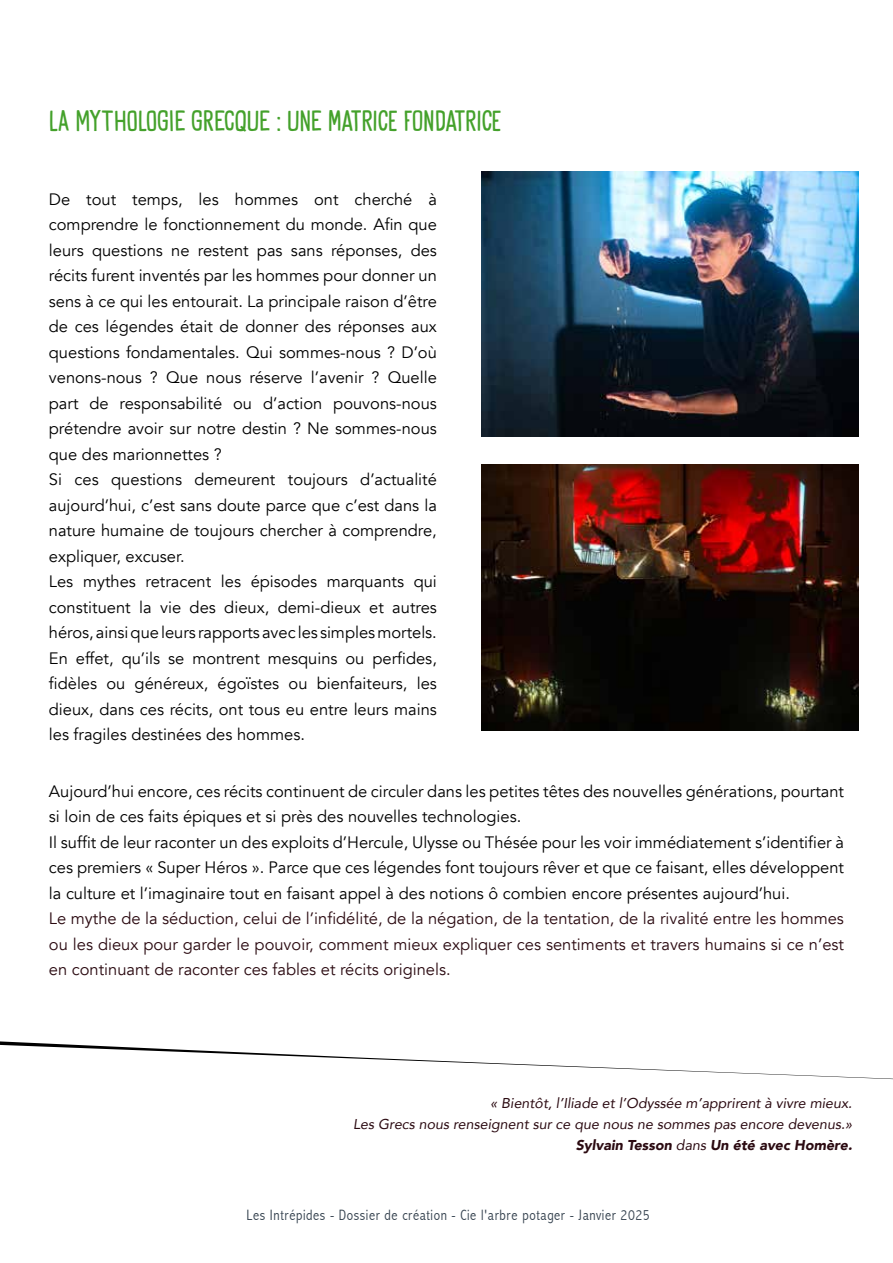
<style>
.page{position:relative;width:893px;height:1263px;background:#fff}
.page>*{position:absolute;margin:0;border:0;box-sizing:border-box;transform-origin:0 0}
.t1{font:30px "Goodie Bag DEMO";color:#44a12b}
.t2{font:16.5px/25.5px "Avenir";color:#000}
.t3{font:16.5px/25.5px "Avenir";color:#2b0a11;text-align:justify}
.t4{font:300 condensed 15px "Abadi";letter-spacing:.04em;color:#35424f}
.t5{font:italic 14.25px/21px "Avenir";color:#2b0a11;text-align:right}
.s1{font-weight:900}
</style>
<div class="page">
<svg style="left:0;top:1041px;width:893px;height:39px"></svg>
<img style="left:481px;top:171px;width:377px;height:266px">
<img style="left:481px;top:465px;width:377px;height:265px">
<h1 class="t1" style="left:49px;top:105px;width:454px">LA MYTHOLOGIE GRECQUE : UNE MATRICE FONDATRICE</h1>
<p class="t2" style="left:49px;top:187px;width:390px">De tout temps, les hommes ont cherché à comprendre le fonctionnement du monde. Afin que leurs questions ne restent pas sans réponses, des récits furent inventés par les hommes pour donner un sens à ce qui les entourait. La principale raison d’être de ces légendes était de donner des réponses aux questions fondamentales. Qui sommes-nous ? D’où venons-nous ? Que nous réserve l’avenir ? Quelle part de responsabilité ou d’action pouvons-nous prétendre avoir sur notre destin ? Ne sommes-nous que des marionnettes ?<br>Si ces questions demeurent toujours d’actualité aujourd’hui, c’est sans doute parce que c’est dans la nature humaine de toujours chercher à comprendre, expliquer, excuser.<br>Les mythes retracent les épisodes marquants qui constituent la vie des dieux, demi-dieux et autres héros, ainsi que leurs rapports avec les simples mortels.<br>En effet, qu’ils se montrent mesquins ou perfides, fidèles ou généreux, égoïstes ou bienfaiteurs, les dieux, dans ces récits, ont tous eu entre leurs mains les fragiles destinées des hommes.</p>
<p class="t2" style="left:49px;top:779px;width:797px">Aujourd’hui encore, ces récits continuent de circuler dans les petites têtes des nouvelles générations, pourtant si loin de ces faits épiques et si près des nouvelles technologies.<br>Il suffit de leur raconter un des exploits d’Hercule, Ulysse ou Thésée pour les voir immédiatement s’identifier à ces premiers « Super Héros ». Parce que ces légendes font toujours rêver et que ce faisant, elles développent la culture et l’imaginaire tout en faisant appel à des notions ô combien encore présentes aujourd’hui.</p>
<p class="t3" style="left:49px;top:906px;width:797px">Le mythe de la séduction, celui de l’infidélité, de la négation, de la tentation, de la rivalité entre les hommes ou les dieux pour garder le pouvoir, comment mieux expliquer ces sentiments et travers humains si ce n’est en continuant de raconter ces fables et récits originels.</p>
<p class="t5" style="left:353px;top:1092px;width:501px">« Bientôt, l’Iliade et l’Odyssée m’apprirent à vivre mieux.<br>Les Grecs nous renseignent sur ce que nous ne sommes pas encore devenus.»<br><span class="s1">Sylvain Tesson</span> dans <span class="s1">Un été avec Homère.</span></p>
<p class="t4" style="left:247px;top:1206px;width:405px">Les Intrépides - Dossier de création - Cie l'arbre potager - Janvier 2025</p>
</div>
